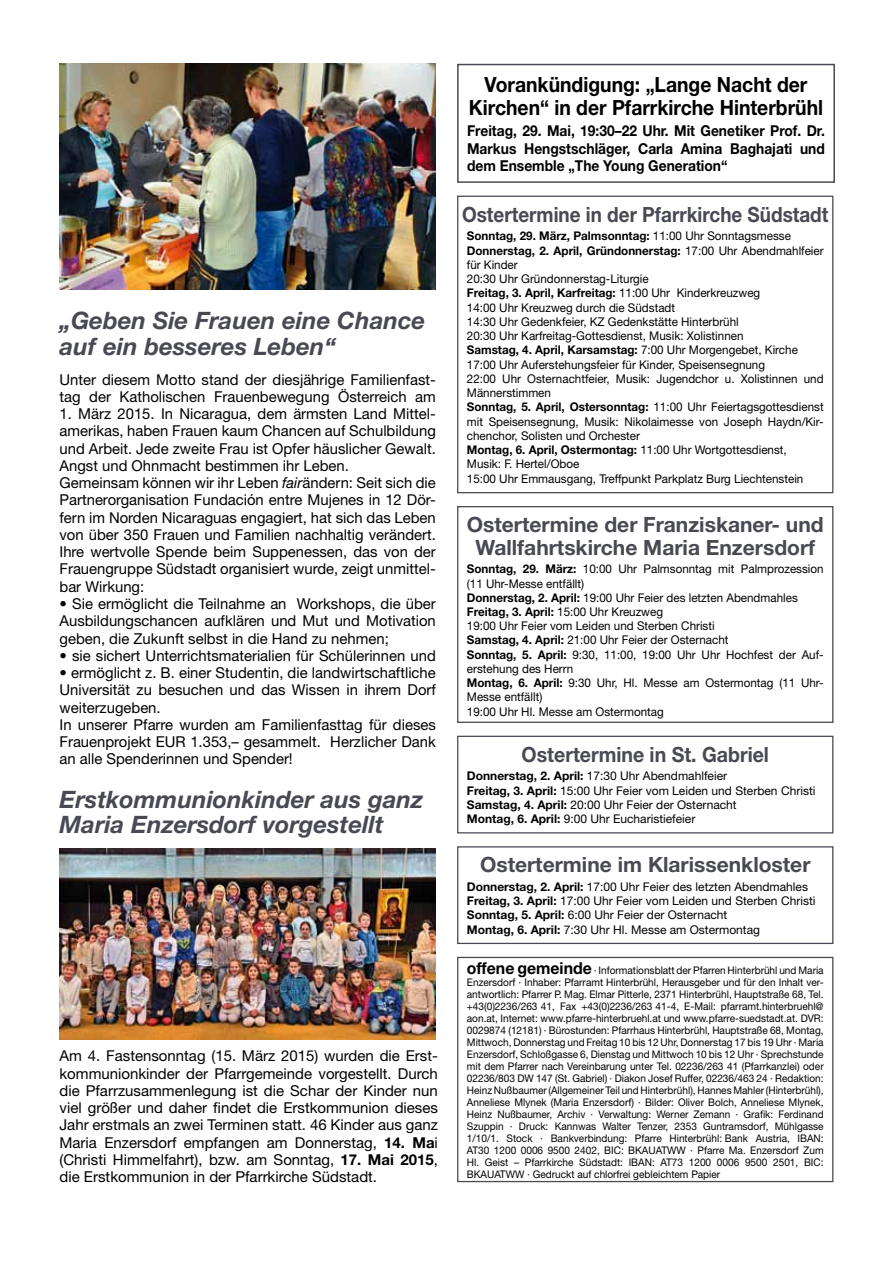
<style>
.page{position:relative;width:893px;height:1263px;background:#fff}
.page>*{position:absolute;margin:0;border:0;box-sizing:border-box;transform-origin:0 0}
.t1{font:italic 700 24px/25.5px "Helvetica Neue";color:#484953}
.t2{font:700 21px/22.5px "Helvetica Neue";color:#484953;text-align:center}
.t3{font:700 21px/22.5px "Helvetica Neue";color:#000;text-align:center;scale:.92 1}
.t4{font:700 21px "Helvetica Neue";color:#484953;scale:.9 1}
.t5{font:700 21px "Helvetica Neue";color:#484953;scale:.93 1}
.t6{font:15px/17.2px "Helvetica Neue";color:#000}
.t7{font:700 15px/17.2px "Helvetica Neue";color:#000;text-align:justify;scale:.92 1}
.t8{font:12px/14.2px "Helvetica Neue";color:#000}
.t9{font:10.5px/12px "Helvetica Neue";color:#000;text-align:justify;scale:.96 1}
.s1{font-style:italic}
.s2{font-weight:700}
.s3{font-weight:700;font-size:16.5px}
</style>
<div class="page">
<div style="left:457px;top:957px;width:376px;height:225px;border:1px solid #484953"></div>
<div style="left:457px;top:506px;width:376px;height:217px;border:1px solid #484953"></div>
<div style="left:457px;top:846px;width:376px;height:98px;border:1px solid #484953"></div>
<div style="left:457px;top:736px;width:376px;height:97px;border:1px solid #484953"></div>
<div style="left:457px;top:196px;width:376px;height:297px;border:1px solid #484953"></div>
<img style="left:60px;top:64px;width:376px;height:225px">
<img style="left:60px;top:848px;width:376px;height:192px">
<div style="left:457px;top:64px;width:378px;height:119px;border:2px solid #484953"></div>
<h1 class="t1" style="left:60px;top:307px;width:367px">„Geben Sie Frauen eine Chance auf ein besseres Leben“</h1>
<p class="t6" style="left:60px;top:370px;width:378px">Unter diesem Motto stand der diesjährige Familienfast&shy;tag der Katholischen Frauenbewegung Österreich am</p>
<p class="t6" style="left:60px;top:405px;width:378px">1. März 2015. In Nicaragua, dem ärmsten Land Mittel&shy;amerikas, haben Frauen kaum Chancen auf Schulbildung und Arbeit. Jede zweite Frau ist Opfer häuslicher Gewalt.<br>Angst und Ohnmacht bestimmen ihr Leben.<br>Gemeinsam können wir ihr Leben <span class="s1">fair</span>ändern: Seit sich die Partnerorganisation Fundación entre Mujenes in 12 Dör&shy;fern im Norden Nicaraguas engagiert, hat sich das Leben von über 350 Frauen und Familien nachhaltig verändert.<br>Ihre wertvolle Spende beim Suppenessen, das von der Frauengruppe Südstadt organisiert wurde, zeigt unmittel&shy;bar Wirkung:</p>
<p class="t6" style="left:60px;top:595px;width:378px;text-align:justify">• Sie ermöglicht die Teilnahme an Workshops, die über Ausbildungschancen aufklären und Mut und Motivation geben, die Zukunft selbst in die Hand zu nehmen;</p>
<p class="t6" style="left:60px;top:646px;width:378px">• sie sichert Unterrichtsmaterialien für Schülerinnen und</p>
<p class="t6" style="left:60px;top:664px;width:378px">• ermöglicht z. B. einer Studentin, die landwirtschaftliche Universität zu besuchen und das Wissen in ihrem Dorf weiterzugeben.<br>In unserer Pfarre wurden am Familienfasttag für dieses Frauenprojekt EUR 1.353,– gesammelt. Herzlicher Dank an alle Spenderinnen und Spender!</p>
<h1 class="t1" style="left:60px;top:786px;width:365px">Erstkommunionkinder aus ganz<br>Maria Enzersdorf vorgestellt</h1>
<p class="t6" style="left:60px;top:1047px;width:380px;text-align:justify">Am 4. Fastensonntag (15. März 2015) wurden die Erst&shy;kommunionkinder der Pfarrgemeinde vorgestellt. Durch die Pfarrzusammenlegung ist die Schar der Kinder nun viel größer und daher findet die Erstkommunion dieses Jahr erstmals an zwei Terminen statt. 46 Kinder aus ganz Maria Enzersdorf empfangen am Donnerstag, <span class="s2">14. Ma</span>i (Christi Himmelfahrt), bzw. am Sonntag, <span class="s2">17. Mai 2015</span>, die Erstkommunion in der Pfarrkirche Südstadt.</p>
<h2 class="t3" style="left:469px;top:73px;width:386px">Vorankündigung: „Lange Nacht der<br>Kirchen“ in der Pfarrkirche Hinterbrühl</h2>
<p class="t7" style="left:467px;top:122px;width:390px">Freitag, 29. Mai, 19:30–22 Uhr. Mit Genetiker Prof. Dr.<br>Markus Hengstschläger, Carla Amina Baghajati und dem Ensemble „The Young Generation“</p>
<h2 class="t4" style="left:462px;top:201px;width:409px">Ostertermine in der Pfarrkirche Südstadt</h2>
<p class="t8" style="left:467px;top:229px;width:358px"><span class="s2">Sonntag, 29. März, Palmsonntag:</span> 11:00 Uhr Sonntagsmesse <span class="s2">Donnerstag, 2. April, Gründonnerstag:</span> 17:00 Uhr Abendmahlfeier für Kinder<br>20:30 Uhr Gründonnerstag-Liturgie<br><span class="s2">Freitag, 3. April, Karfreitag:</span> 11:00 Uhr Kinderkreuzweg<br>14:00 Uhr Kreuzweg durch die Südstadt<br>14:30 Uhr Gedenkfeier, KZ Gedenkstätte Hinterbrühl<br>20:30 Uhr Karfreitag-Gottesdienst, Musik: Xolistinnen<br><span class="s2">Samstag, 4. April, Karsamstag:</span> 7:00 Uhr Morgengebet, Kirche 17:00 Uhr Auferstehungsfeier für Kinder, Speisensegnung<br>22:00 Uhr Osternachtfeier, Musik: Jugendchor u. Xolistinnen und Männerstimmen<br><span class="s2">Sonntag, 5. April, Ostersonntag:</span> 11:00 Uhr Feiertagsgottesdienst mit Speisensegnung, Musik: Nikolaimesse von Joseph Haydn/Kir&shy;chenchor, Solisten und Orchester<br><span class="s2">Montag, 6. April, Ostermontag:</span> 11:00 Uhr Wortgottesdienst, Musik: F. Hertel/Oboe<br>15:00 Uhr Emmausgang, Treffpunkt Parkplatz Burg Liechtenstein</p>
<h2 class="t2" style="left:467px;top:513px;width:358px">Ostertermine der Franziskaner- und<br>Wallfahrtskirche Maria Enzersdorf</h2>
<p class="t8" style="left:467px;top:562px;width:358px"><span class="s2">Sonntag, 29. März:</span> 10:00 Uhr Palmsonntag mit Palmprozession (11 Uhr-Messe entfällt)<br><span class="s2">Donnerstag, 2. April:</span> 19:00 Uhr Feier des letzten Abendmahles <span class="s2">Freitag, 3. April:</span> 15:00 Uhr Kreuzweg<br>19:00 Uhr Feier vom Leiden und Sterben Christi<br><span class="s2">Samstag, 4. April:</span> 21:00 Uhr Feier der Osternacht<br><span class="s2">Sonntag, 5. April:</span> 9:30, 11:00, 19:00 Uhr Uhr Hochfest der Auf&shy;erstehung des Herrn<br><span class="s2">Montag, 6. April:</span> 9:30 Uhr, Hl. Messe am Ostermontag (11 Uhr-Messe entfällt)<br>19:00 Uhr Hl. Messe am Ostermontag</p>
<h2 class="t5" style="left:522px;top:741px;width:267px">Ostertermine in St. Gabriel</h2>
<p class="t8" style="left:467px;top:769px;width:350px"><span class="s2">Donnerstag, 2. April:</span> 17:30 Uhr Abendmahlfeier<br><span class="s2">Freitag, 3. April:</span> 15:00 Uhr Feier vom Leiden und Sterben Christi <span class="s2">Samstag, 4. April:</span> 20:00 Uhr Feier der Osternacht<br><span class="s2">Montag, 6. April:</span> 9:00 Uhr Eucharistiefeier</p>
<h2 class="t2" style="left:480px;top:853px;width:332px">Ostertermine im Klarissenkloster</h2>
<p class="t8" style="left:467px;top:879px;width:350px"><span class="s2">Donnerstag, 2. April:</span> 17:00 Uhr Feier des letzten Abendmahles <span class="s2">Freitag, 3. April:</span> 17:00 Uhr Feier vom Leiden und Sterben Christi <span class="s2">Sonntag, 5. April:</span> 6:00 Uhr Feier der Osternacht<br><span class="s2">Montag, 6. April:</span> 7:30 Uhr Hl. Messe am Ostermontag</p>
<p class="t9" style="left:467px;top:964px;width:373px"><span class="s3">offene gemeinde</span> · Informationsblatt der Pfarren Hinterbrühl und Maria Enzersdorf · Inhaber: Pfarramt Hinterbrühl, Herausgeber und für den Inhalt ver&shy;antwortlich: Pfarrer P. Mag. Elmar Pitterle, 2371 Hinterbrühl, Hauptstraße 68, Tel. +43(0)2236/263 41, Fax +43(0)2236/263 41-4, E-Mail: pfarramt.hinterbruehl@ aon.at, Internet: www.pfarre-hinterbruehl.at und www.pfarre-suedstadt.at. DVR:<br>0029874 (12181) · Bürostunden: Pfarrhaus Hinterbrühl, Hauptstraße 68, Montag, Mittwoch, Donnerstag und Freitag 10 bis 12 Uhr, Donnerstag 17 bis 19 Uhr · Maria Enzersdorf, Schloßgasse 6, Dienstag und Mittwoch 10 bis 12 Uhr · Sprechstunde mit dem Pfarrer nach Vereinbarung unter Tel. 02236/263 41 (Pfarrkanzlei) oder 02236/803 DW 147 (St. Gabriel) · Diakon Josef Ruffer, 02236/463 24 · Redaktion:<br>Heinz Nußbaumer (Allgemeiner Teil und Hinterbrühl), Hannes Mahler (Hinterbrühl), Anneliese Mlynek (Maria Enzersdorf) · Bilder: Oliver Bolch, Anneliese Mlynek, Heinz Nußbaumer, Archiv · Verwaltung: Werner Zemann · Grafik: Ferdinand Szuppin · Druck: Kannwas Walter Tenzer, 2353 Guntramsdorf, Mühlgasse 1/10/1. Stock · Bankverbindung: Pfarre Hinterbrühl: Bank Austria, IBAN:<br>AT30 1200 0006 9500 2402, BIC: BKAUATWW · Pfarre Ma. Enzersdorf Zum Hl. Geist – Pfarrkirche Südstadt: IBAN: AT73 1200 0006 9500 2501, BIC:<br>BKAUATWW · Gedruckt auf chlorfrei gebleichtem Papier</p>
</div>
